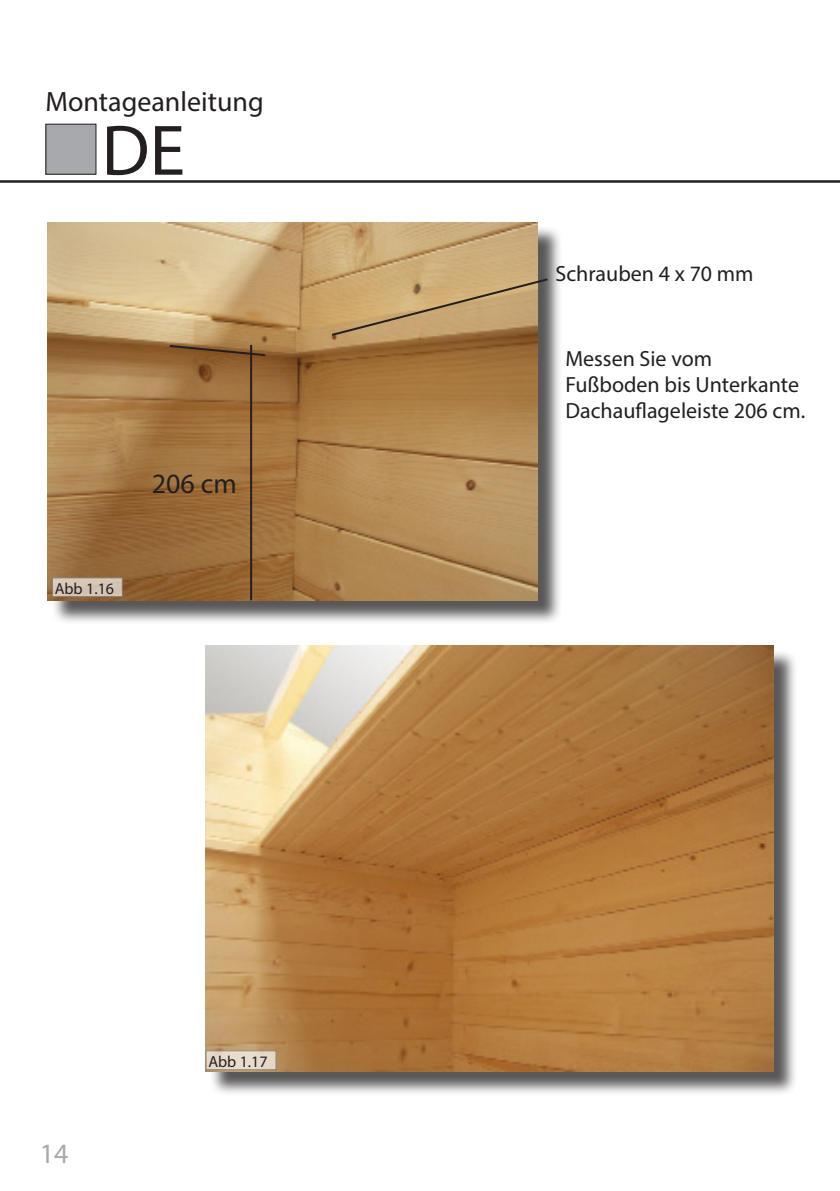
<style>
.page{position:relative;width:840px;height:1191px;background:#fff}
.page>*{position:absolute;margin:0;border:0;box-sizing:border-box;transform-origin:0 0}
.t1{font:72px "Myriad Pro";color:#231f20}
.t2{font:28px "Myriad Pro";color:#231f20}
.t3{font:28px "Myriad Pro";color:#a8a9ad}
.t4{font:22px/26.4px "Myriad Pro";color:#231f20}
.t5{font:16px "Myriad Pro";color:#231f20}
</style>
<div class="page">
<hr style="left:0;top:180px;width:839px;height:2px;background:#231f20">
<div style="left:51px;top:225px;width:511px;height:400px;background:#231f20;opacity:.75"></div>
<img style="left:48px;top:222px;width:489px;height:378px">
<div style="left:209px;top:649px;width:589px;height:447px;background:#231f20;opacity:.75"></div>
<img style="left:206px;top:646px;width:567px;height:425px">
<div style="left:46px;top:124px;width:50px;height:50px;background:#a8a9ad"></div>
<div style="left:45px;top:124px;width:51px;height:51px;border:1px solid #231f20"></div>
<svg style="left:329px;top:277px;width:220px;height:60px"></svg>
<div style="left:52px;top:577px;width:71px;height:20px;background:#d5c6b5;border:1px solid #808285"></div>
<div style="left:205px;top:1050px;width:71px;height:20px;background:#e7daca;border:1px solid #808285"></div>
<svg style="left:168px;top:344px;width:99px;height:13px"></svg>
<hr style="left:250px;top:345px;width:2px;height:255px;background:#231f20">
<p class="t2" style="left:45px;top:84px;width:220px">Montageanleitung</p>
<p class="t1" style="left:101px;top:106px;width:85px">DE</p>
<p class="t5" style="left:55px;top:578px;width:61px">Abb 1.16</p>
<p class="t2" style="left:152px;top:466px;width:86px">206 cm</p>
<p class="t3" style="left:40px;top:1135px;width:30px">14</p>
<p class="t5" style="left:208px;top:1051px;width:61px">Abb 1.17</p>
<p class="t4" style="left:555px;top:260px;width:199px">Schrauben 4 x 70 mm</p>
<p class="t4" style="left:565px;top:345px;width:148px">Messen Sie vom</p>
<p class="t4" style="left:565px;top:371px;width:241px">Fußboden bis Unterkante<br>Dachauflageleiste 206 cm.</p>
</div>
